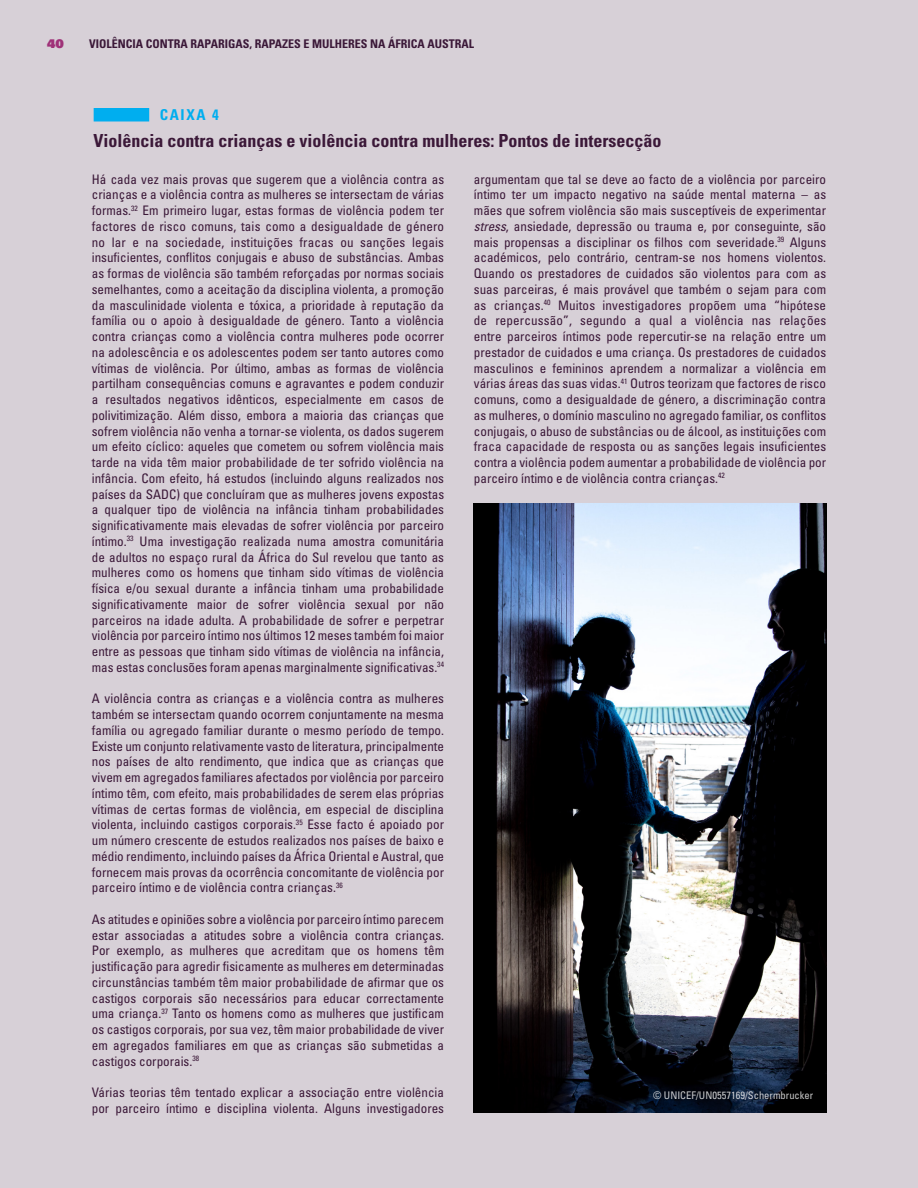
<style>
.page{position:relative;width:918px;height:1188px;background:#d7d0d7}
.page>*{position:absolute;margin:0;border:0;box-sizing:border-box;transform-origin:0 0}
.Paragraph_Text_E{font:700 condensed 18px "Univers LT Std";color:#3b1838}
.Paragraph_Text_E-2{font:700 condensed 15px "Univers LT Std";letter-spacing:.11em;color:#00aeef}
.t1{font:condensed 13.2px/15.8px "Univers LT Std";color:#3b1838;text-align:justify}
.t2{font:700 condensed 12px "Univers LT Std";color:#3b1838}
.t3{font:12px "Univers LT Std X Black";color:#9f3178}
.t4{font:condensed 10.5px "Univers LT Std";color:#fff}
.s1{font-style:italic}
</style>
<div class="page">
<div style="left:94px;top:108px;width:55px;height:14px;background:#00aeef"></div>
<img style="left:474px;top:504px;width:352px;height:608px">
<p class="t3" style="left:47px;top:36px;width:18px">40</p>
<p class="t2" style="left:89px;top:37px;width:386px">VIOLÊNCIA CONTRA RAPARIGAS, RAPAZES E MULHERES NA ÁFRICA AUSTRAL</p>
<p class="Paragraph_Text_E-2" style="left:160px;top:105px;width:61px">CAIXA 4</p>
<p class="Paragraph_Text_E" style="left:94px;top:129px;width:569px">Violência contra crianças e violência contra mulheres: Pontos de intersecção</p>
<p class="t1" style="left:92px;top:171px;width:354px">Há cada vez mais provas que sugerem que a violência contra as crianças e a violência contra as mulheres se intersectam de várias formas.<sup>32</sup> Em primeiro lugar, estas formas de violência podem ter factores de risco comuns, tais como a desigualdade de género no lar e na sociedade, instituições fracas ou sanções legais insuficientes, conflitos conjugais e abuso de substâncias. Ambas as formas de violência são também reforçadas por normas sociais semelhantes, como a aceitação da disciplina violenta, a promoção da masculinidade violenta e tóxica, a prioridade à reputação da família ou o apoio à desigualdade de género. Tanto a violência contra crianças como a violência contra mulheres pode ocorrer na adolescência e os adolescentes podem ser tanto autores como vítimas de violência. Por último, ambas as formas de violência partilham consequências comuns e agravantes e podem conduzir a resultados negativos idênticos, especialmente em casos de polivitimização. Além disso, embora a maioria das crianças que sofrem violência não venha a tornar-se violenta, os dados sugerem um efeito cíclico: aqueles que cometem ou sofrem violência mais tarde na vida têm maior probabilidade de ter sofrido violência na infância. Com efeito, há estudos (incluindo alguns realizados nos países da SADC) que concluíram que as mulheres jovens expostas a qualquer tipo de violência na infância tinham probabilidades significativamente mais elevadas de sofrer violência por parceiro íntimo.<sup>33</sup> Uma investigação realizada numa amostra comunitária de adultos no espaço rural da África do Sul revelou que tanto as mulheres como os homens que tinham sido vítimas de violência física e/ou sexual durante a infância tinham uma probabilidade significativamente maior de sofrer violência sexual por não parceiros na idade adulta. A probabilidade de sofrer e perpetrar violência por parceiro íntimo nos últimos 12 meses também foi maior entre as pessoas que tinham sido vítimas de violência na infância, mas estas conclusões foram apenas marginalmente significativas.<sup>34</sup></p>
<p class="t1" style="left:92px;top:691px;width:354px">A violência contra as crianças e a violência contra as mulheres também se intersectam quando ocorrem conjuntamente na mesma família ou agregado familiar durante o mesmo período de tempo.<br>Existe um conjunto relativamente vasto de literatura, principalmente nos países de alto rendimento, que indica que as crianças que vivem em agregados familiares afectados por violência por parceiro íntimo têm, com efeito, mais probabilidades de serem elas próprias vítimas de certas formas de violência, em especial de disciplina violenta, incluindo castigos corporais.<sup>35</sup> Esse facto é apoiado por um número crescente de estudos realizados nos países de baixo e médio rendimento, incluindo países da África Oriental e Austral, que fornecem mais provas da ocorrência concomitante de violência por parceiro íntimo e de violência contra crianças.<sup>36</sup></p>
<p class="t1" style="left:92px;top:911px;width:354px">As atitudes e opiniões sobre a violência por parceiro íntimo parecem estar associadas a atitudes sobre a violência contra crianças.<br>Por exemplo, as mulheres que acreditam que os homens têm justificação para agredir fisicamente as mulheres em determinadas circunstâncias também têm maior probabilidade de afirmar que os castigos corporais são necessários para educar correctamente uma criança.<sup>37</sup> Tanto os homens como as mulheres que justificam os castigos corporais, por sua vez, têm maior probabilidade de viver em agregados familiares em que as crianças são submetidas a castigos corporais.<sup>38</sup></p>
<p class="t1" style="left:92px;top:1084px;width:354px">Várias teorias têm tentado explicar a associação entre violência por parceiro íntimo e disciplina violenta. Alguns investigadores</p>
<p class="t1" style="left:474px;top:171px;width:354px">argumentam que tal se deve ao facto de a violência por parceiro íntimo ter um impacto negativo na saúde mental materna – as mães que sofrem violência são mais susceptíveis de experimentar <span class="s1">stress</span>, ansiedade, depressão ou trauma e, por conseguinte, são mais propensas a disciplinar os filhos com severidade.<sup>39</sup> Alguns académicos, pelo contrário, centram-se nos homens violentos.<br>Quando os prestadores de cuidados são violentos para com as suas parceiras, é mais provável que também o sejam para com as crianças.<sup>40</sup> Muitos investigadores propõem uma “hipótese de repercussão”, segundo a qual a violência nas relações entre parceiros íntimos pode repercutir-se na relação entre um prestador de cuidados e uma criança. Os prestadores de cuidados masculinos e femininos aprendem a normalizar a violência em várias áreas das suas vidas.<sup>41</sup> Outros teorizam que factores de risco comuns, como a desigualdade de género, a discriminação contra as mulheres, o domínio masculino no agregado familiar, os conflitos conjugais, o abuso de substâncias ou de álcool, as instituições com fraca capacidade de resposta ou as sanções legais insuficientes contra a violência podem aumentar a probabilidade de violência por parceiro íntimo e de violência contra crianças.<sup>42</sup></p>
<p class="t4" style="left:653px;top:1089px;width:162px">© UNICEF/UN0557169/Schermbrucker</p>
</div>
